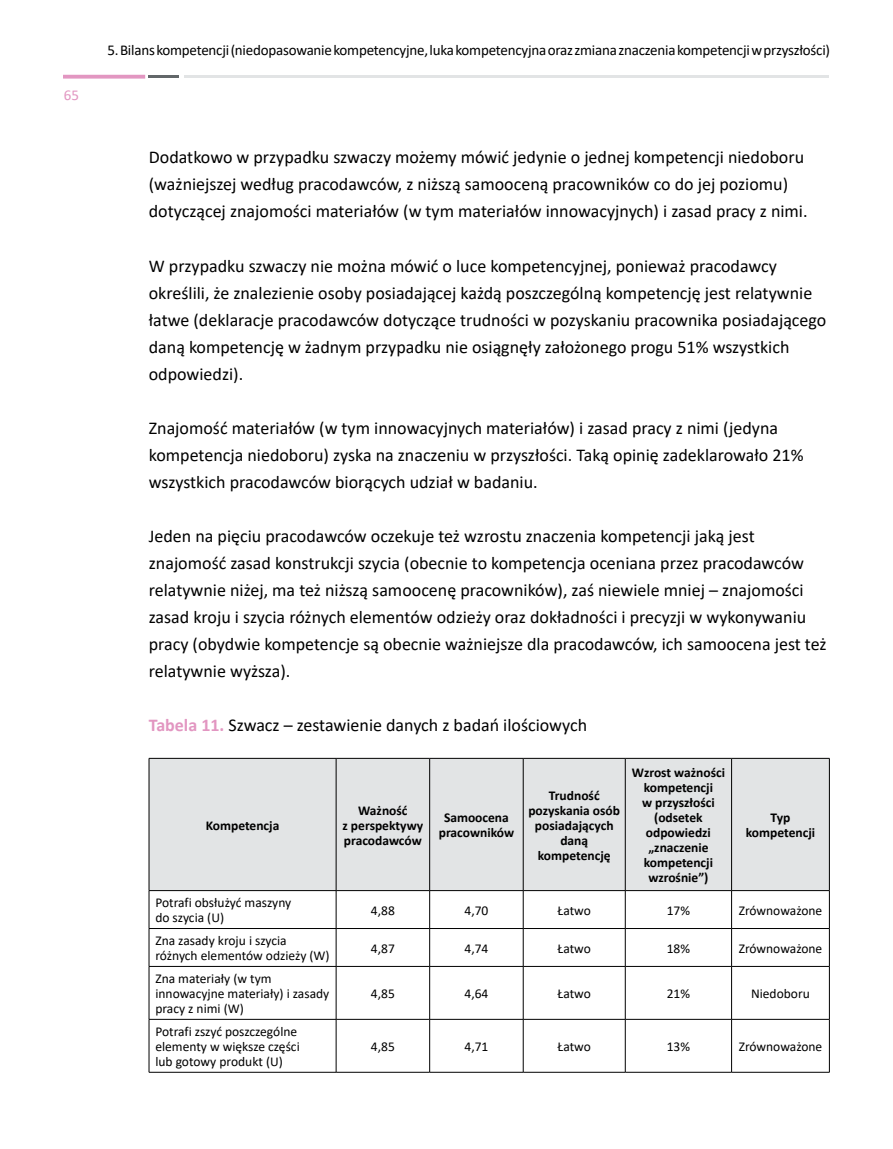
<style>
.page{position:relative;width:893px;height:1149px;background:#fff}
.page>*{position:absolute;margin:0;border:0;box-sizing:border-box;transform-origin:0 0}
.tekst_podst{font:18px/27px "Calibri";color:#000}
.tab{font:18px "Calibri";color:#000}
.t1{font:15px "Calibri";letter-spacing:-.015em;color:#000}
.t2{font:15px "Calibri";color:#e296c1}
.tab__glowka{font:700 13.5px/15px "Calibri";color:#000;text-align:center}
.tab__lewa{font:13.5px/15px "Calibri";color:#000}
.tab__tekst{font:13.5px "Calibri";color:#000}
.s1{font-weight:700;color:#e296c1}
</style>
<div class="page">
<svg style="left:63px;top:75px;width:82px;height:4px"></svg>
<hr style="left:149px;top:75px;width:30px;height:3px;background:#626769">
<hr style="left:184px;top:75px;width:645px;height:3px;background:#e2e4e5">
<div style="left:150px;top:758px;width:679px;height:132px;background:#e2e4e5"></div>
<hr style="left:336px;top:758px;width:1px;height:132px;background:#000">
<hr style="left:429px;top:758px;width:1px;height:132px;background:#000">
<hr style="left:523px;top:758px;width:1px;height:132px;background:#000">
<hr style="left:625px;top:758px;width:1px;height:132px;background:#000">
<hr style="left:731px;top:758px;width:1px;height:132px;background:#000">
<hr style="left:336px;top:890px;width:1px;height:38px;background:#000">
<hr style="left:429px;top:890px;width:1px;height:38px;background:#000">
<hr style="left:523px;top:890px;width:1px;height:38px;background:#000">
<hr style="left:625px;top:890px;width:1px;height:38px;background:#000">
<hr style="left:731px;top:890px;width:1px;height:38px;background:#000">
<hr style="left:149px;top:927px;width:187px;height:1px;background:#000">
<hr style="left:336px;top:927px;width:94px;height:1px;background:#000">
<hr style="left:336px;top:928px;width:1px;height:37px;background:#000">
<hr style="left:430px;top:927px;width:93px;height:1px;background:#000">
<hr style="left:429px;top:928px;width:1px;height:37px;background:#000">
<hr style="left:523px;top:927px;width:102px;height:1px;background:#000">
<hr style="left:523px;top:928px;width:1px;height:37px;background:#000">
<hr style="left:625px;top:927px;width:107px;height:1px;background:#000">
<hr style="left:625px;top:928px;width:1px;height:37px;background:#000">
<hr style="left:732px;top:927px;width:98px;height:1px;background:#000">
<hr style="left:731px;top:928px;width:1px;height:37px;background:#000">
<hr style="left:149px;top:965px;width:187px;height:1px;background:#000">
<hr style="left:336px;top:965px;width:94px;height:1px;background:#000">
<hr style="left:336px;top:966px;width:1px;height:52px;background:#000">
<hr style="left:430px;top:965px;width:93px;height:1px;background:#000">
<hr style="left:429px;top:966px;width:1px;height:52px;background:#000">
<hr style="left:523px;top:965px;width:102px;height:1px;background:#000">
<hr style="left:523px;top:966px;width:1px;height:52px;background:#000">
<hr style="left:625px;top:965px;width:107px;height:1px;background:#000">
<hr style="left:625px;top:966px;width:1px;height:52px;background:#000">
<hr style="left:732px;top:965px;width:98px;height:1px;background:#000">
<hr style="left:731px;top:966px;width:1px;height:52px;background:#000">
<hr style="left:149px;top:1018px;width:187px;height:1px;background:#000">
<hr style="left:336px;top:1018px;width:94px;height:1px;background:#000">
<hr style="left:336px;top:1019px;width:1px;height:52px;background:#000">
<hr style="left:430px;top:1018px;width:93px;height:1px;background:#000">
<hr style="left:429px;top:1019px;width:1px;height:52px;background:#000">
<hr style="left:523px;top:1018px;width:102px;height:1px;background:#000">
<hr style="left:523px;top:1019px;width:1px;height:52px;background:#000">
<hr style="left:625px;top:1018px;width:107px;height:1px;background:#000">
<hr style="left:625px;top:1019px;width:1px;height:52px;background:#000">
<hr style="left:732px;top:1018px;width:98px;height:1px;background:#000">
<hr style="left:731px;top:1019px;width:1px;height:52px;background:#000">
<hr style="left:149px;top:890px;width:1px;height:38px;background:#000">
<hr style="left:829px;top:890px;width:1px;height:38px;background:#000">
<hr style="left:149px;top:928px;width:1px;height:37px;background:#000">
<hr style="left:829px;top:928px;width:1px;height:37px;background:#000">
<hr style="left:149px;top:966px;width:1px;height:52px;background:#000">
<hr style="left:829px;top:966px;width:1px;height:52px;background:#000">
<hr style="left:149px;top:1019px;width:1px;height:52px;background:#000">
<hr style="left:829px;top:1019px;width:1px;height:52px;background:#000">
<hr style="left:149px;top:757px;width:187px;height:1px;background:#000">
<hr style="left:149px;top:758px;width:1px;height:132px;background:#000">
<hr style="left:336px;top:757px;width:94px;height:1px;background:#000">
<hr style="left:430px;top:757px;width:93px;height:1px;background:#000">
<hr style="left:523px;top:757px;width:102px;height:1px;background:#000">
<hr style="left:625px;top:757px;width:107px;height:1px;background:#000">
<hr style="left:732px;top:757px;width:98px;height:1px;background:#000">
<hr style="left:829px;top:758px;width:1px;height:132px;background:#000">
<hr style="left:149px;top:890px;width:187px;height:1px;background:#000">
<hr style="left:336px;top:890px;width:94px;height:1px;background:#000">
<hr style="left:430px;top:890px;width:93px;height:1px;background:#000">
<hr style="left:523px;top:890px;width:102px;height:1px;background:#000">
<hr style="left:625px;top:890px;width:107px;height:1px;background:#000">
<hr style="left:732px;top:890px;width:98px;height:1px;background:#000">
<hr style="left:149px;top:1071px;width:187px;height:1px;background:#000">
<hr style="left:336px;top:1071px;width:94px;height:1px;background:#000">
<hr style="left:430px;top:1071px;width:93px;height:1px;background:#000">
<hr style="left:523px;top:1071px;width:102px;height:1px;background:#000">
<hr style="left:625px;top:1071px;width:107px;height:1px;background:#000">
<hr style="left:732px;top:1071px;width:98px;height:1px;background:#000">
<p class="t2" style="left:64px;top:85px;width:17px">65</p>
<p class="t1" style="left:107px;top:40px;width:724px">5. Bilans kompetencji (niedopasowanie kompetencyjne, luka kompetencyjna oraz zmiana znaczenia kompetencji w przyszłości)</p>
<p class="tekst_podst" style="left:149px;top:143px;width:660px">Dodatkowo w przypadku szwaczy możemy mówić jedynie o jednej kompetencji niedoboru (ważniejszej według pracodawców, z niższą samooceną pracowników co do jej poziomu) dotyczącej znajomości materiałów (w tym materiałów innowacyjnych) i zasad pracy z nimi.</p>
<p class="tekst_podst" style="left:149px;top:251px;width:679px">W przypadku szwaczy nie można mówić o luce kompetencyjnej, ponieważ pracodawcy określili, że znalezienie osoby posiadającej każdą poszczególną kompetencję jest relatywnie łatwe (deklaracje pracodawców dotyczące trudności w pozyskaniu pracownika posiadającego daną kompetencję w żadnym przypadku nie osiągnęły założonego progu 51% wszystkich odpowiedzi).</p>
<p class="tekst_podst" style="left:149px;top:413px;width:656px">Znajomość materiałów (w tym innowacyjnych materiałów) i zasad pracy z nimi (jedyna kompetencja niedoboru) zyska na znaczeniu w przyszłości. Taką opinię zadeklarowało 21% wszystkich pracodawców biorących udział w badaniu.</p>
<p class="tekst_podst" style="left:149px;top:521px;width:679px">Jeden na pięciu pracodawców oczekuje też wzrostu znaczenia kompetencji jaką jest znajomość zasad konstrukcji szycia (obecnie to kompetencja oceniana przez pracodawców relatywnie niżej, ma też niższą samoocenę pracowników), zaś niewiele mniej – znajomości zasad kroju i szycia różnych elementów odzieży oraz dokładności i precyzji w wykonywaniu pracy (obydwie kompetencje są obecnie ważniejsze dla pracodawców, ich samoocena jest też relatywnie wyższa).</p>
<p class="tab" style="left:149px;top:712px;width:440px"><span class="s1">Tabela 11.</span> Szwacz – zestawienie danych z badań ilościowych</p>
<p class="tab__glowka" style="left:206px;top:817px;width:75px">Kompetencja</p>
<p class="tab__glowka" style="left:343px;top:802px;width:82px">Ważność<br>z perspektywy pracodawców</p>
<p class="tab__glowka" style="left:439px;top:809px;width:77px">Samoocena pracowników</p>
<p class="tab__glowka" style="left:528px;top:787px;width:93px">Trudność pozyskania osób posiadających daną kompetencję</p>
<p class="tab__glowka" style="left:632px;top:764px;width:95px">Wzrost ważności kompetencji<br>w przyszłości (odsetek odpowiedzi „znaczenie kompetencji wzrośnie”)</p>
<p class="tab__glowka" style="left:746px;top:809px;width:71px">Typ kompetencji</p>
<p class="tab__lewa" style="left:155px;top:894px;width:137px">Potrafi obsłużyć maszyny do szycia (U)</p>
<p class="tab__tekst" style="left:371px;top:900px;width:25px">4,88</p>
<p class="tab__tekst" style="left:464px;top:900px;width:25px">4,70</p>
<p class="tab__tekst" style="left:558px;top:900px;width:35px">Łatwo</p>
<p class="tab__tekst" style="left:667px;top:900px;width:25px">17%</p>
<p class="tab__tekst" style="left:739px;top:900px;width:85px">Zrównoważone</p>
<p class="tab__lewa" style="left:155px;top:932px;width:176px">Zna zasady kroju i szycia różnych elementów odzieży (W)</p>
<p class="tab__tekst" style="left:371px;top:938px;width:25px">4,87</p>
<p class="tab__tekst" style="left:464px;top:938px;width:25px">4,74</p>
<p class="tab__tekst" style="left:558px;top:938px;width:35px">Łatwo</p>
<p class="tab__tekst" style="left:667px;top:938px;width:25px">18%</p>
<p class="tab__tekst" style="left:739px;top:938px;width:85px">Zrównoważone</p>
<p class="tab__lewa" style="left:155px;top:970px;width:175px">Zna materiały (w tym innowacyjne materiały) i zasady pracy z nimi (W)</p>
<p class="tab__tekst" style="left:371px;top:983px;width:25px">4,85</p>
<p class="tab__tekst" style="left:464px;top:983px;width:25px">4,64</p>
<p class="tab__tekst" style="left:558px;top:983px;width:35px">Łatwo</p>
<p class="tab__tekst" style="left:667px;top:983px;width:25px">21%</p>
<p class="tab__tekst" style="left:751px;top:983px;width:60px">Niedoboru</p>
<p class="tab__lewa" style="left:155px;top:1023px;width:146px">Potrafi zszyć poszczególne elementy w większe części lub gotowy produkt (U)</p>
<p class="tab__tekst" style="left:371px;top:1036px;width:25px">4,85</p>
<p class="tab__tekst" style="left:464px;top:1036px;width:25px">4,71</p>
<p class="tab__tekst" style="left:558px;top:1036px;width:35px">Łatwo</p>
<p class="tab__tekst" style="left:667px;top:1036px;width:25px">13%</p>
<p class="tab__tekst" style="left:739px;top:1036px;width:85px">Zrównoważone</p>
</div>
